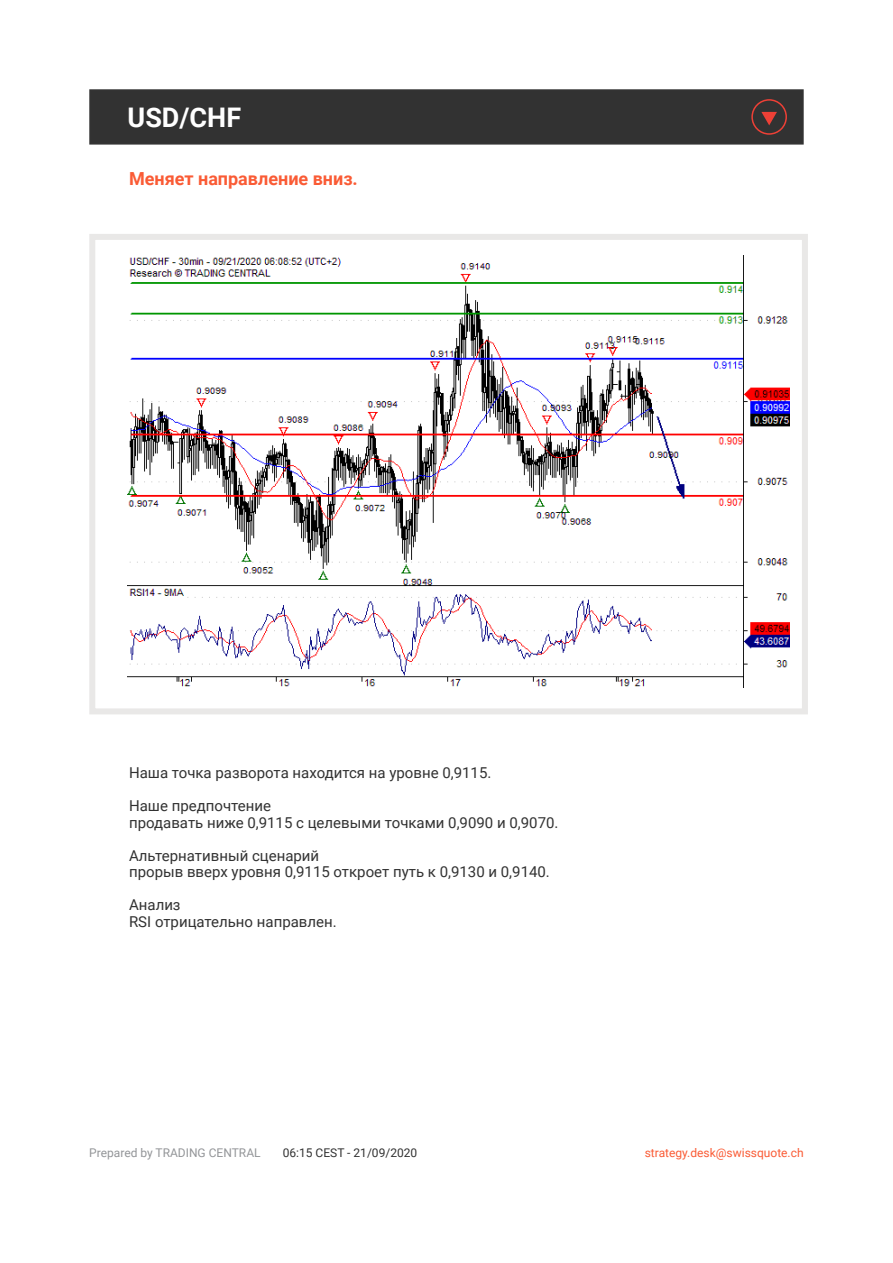
<style>
.page{position:relative;width:893px;height:1263px;background:#fff}
.page>*{position:absolute;margin:0;border:0;box-sizing:border-box;transform-origin:0 0}
.t1{font:700 27px "Roboto";color:#fff}
.t2{font:700 18px "Roboto";color:#fa5b35}
.t3{font:15px/16.5px "Roboto";color:#323232}
.t4{font:12px "Roboto";color:#fa5b35}
.t5{font:12px "Roboto";color:#939598}
.t6{font:12px "Roboto";color:#323232}
</style>
<div class="page">
<div style="left:89px;top:234px;width:719px;height:480px;border:6px solid #e9e8e7"></div>
<div style="left:89px;top:89px;width:715px;height:56px;background:#323232;border:2px solid #323232"></div>
<img style="left:128px;top:255px;width:661px;height:432px">
<svg style="left:751px;top:99px;width:36px;height:36px"></svg>
<h1 class="t1" style="left:128px;top:98px;width:115px">USD/CHF</h1>
<p class="t2" style="left:129px;top:166px;width:230px">Меняет направление вниз.</p>
<p class="t3" style="left:129px;top:764px;width:364px">Наша точка разворота находится на уровне 0,9115.</p>
<p class="t3" style="left:129px;top:797px;width:431px">Наше предпочтение<br>продавать ниже 0,9115 с целевыми точками 0,9090 и 0,9070.</p>
<p class="t3" style="left:129px;top:846px;width:422px">Альтернативный сценарий<br>прорыв вверх уровня 0,9115 откроет путь к 0,9130 и 0,9140.</p>
<p class="t3" style="left:129px;top:896px;width:209px">Анализ<br>RSI отрицательно направлен.</p>
<p class="t5" style="left:89px;top:1144px;width:173px">Prepared by TRADING CENTRAL</p>
<p class="t6" style="left:283px;top:1144px;width:136px">06:15 CEST - 21/09/2020</p>
<p class="t4" style="left:645px;top:1144px;width:160px">strategy.desk@swissquote.ch</p>
</div>
